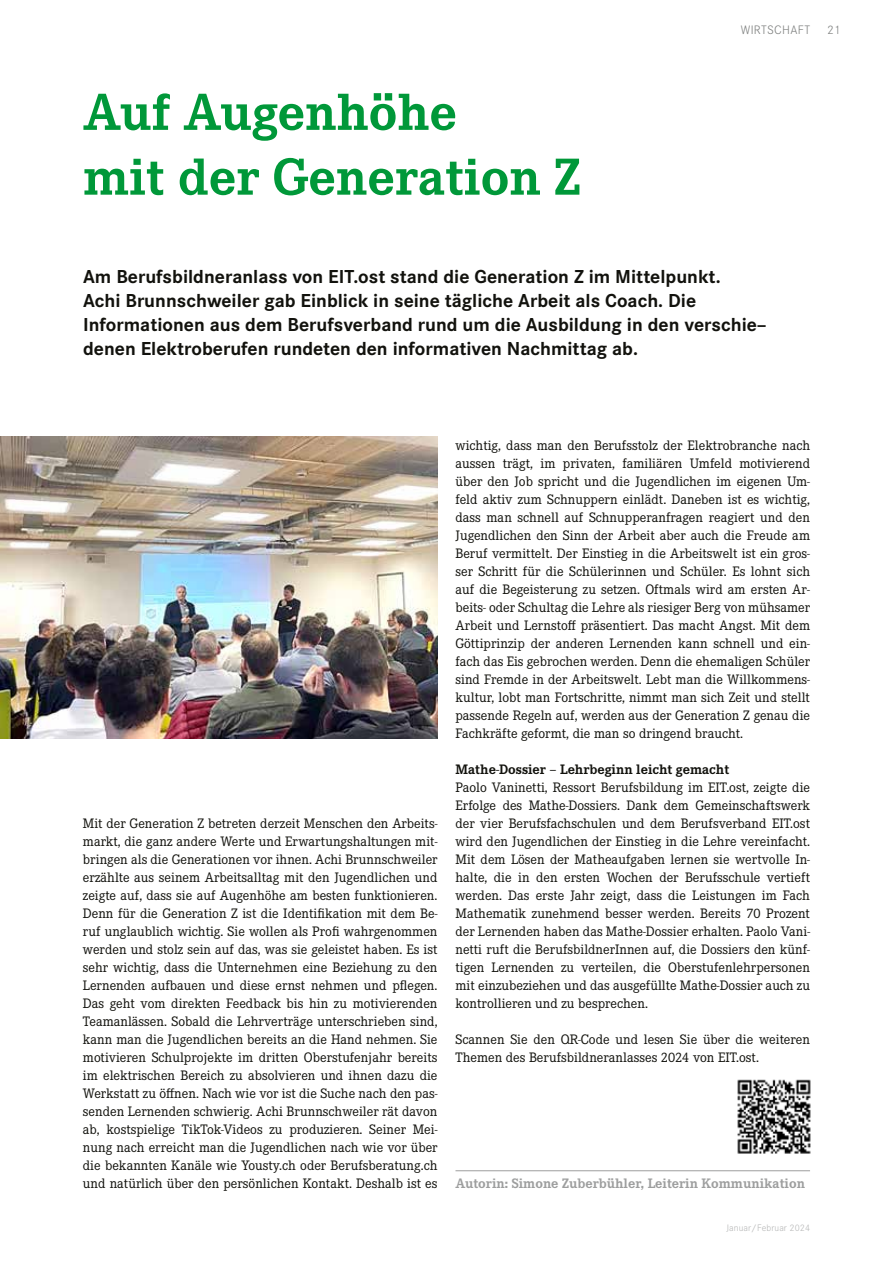
<style>
.page{position:relative;width:893px;height:1263px;background:#fff}
.page>*{position:absolute;margin:0;border:0;box-sizing:border-box;transform-origin:0 0}
.t1{font:700 54px/64.8px "Corporate E";color:#009839}
.t2{font:700 19.5px/24px "Corporate S";color:#12120d}
.t3{font:14.25px/18px "Corporate E";color:#12120d;text-align:justify}
.t4{font:700 14.25px "Corporate E";color:#9d9e9e}
.t5{font:700 14.25px "Corporate E";color:#12120d}
.t6{font:300 12.75px "Corporate S";letter-spacing:.025em;color:#7b7d7c}
.t7{font:300 9.75px "Corporate S";letter-spacing:.01em;color:#b4b5b5}
</style>
<div class="page">
<img style="left:0;top:436px;width:437px;height:302px">
<hr style="left:455px;top:1170px;width:355px;height:1px;background:#9d9e9e">
<img style="left:737px;top:1079px;width:74px;height:75px">
<h1 class="t1" style="left:83px;top:80px;width:499px">Auf Augenhöhe<br>mit der Generation Z</h1>
<p class="t6" style="left:741px;top:22px;width:71px">WIRTSCHAFT</p>
<p class="t6" style="left:827px;top:22px;width:15px">21</p>
<p class="t2" style="left:83px;top:264px;width:685px">Am Berufsbildneranlass von EIT.ost stand die Generation Z im Mittelpunkt.<br>Achi Brunnschweiler gab Einblick in seine tägliche Arbeit als Coach. Die Informationen aus dem Berufsverband rund um die Ausbildung in den verschie– denen Elektroberufen rundeten den informativen Nachmittag ab.</p>
<p class="t3" style="left:83px;top:814px;width:356px">Mit der Generation Z betreten derzeit Menschen den Arbeits&shy;markt, die ganz andere Werte und Erwartungshaltungen mit&shy;bringen als die Generationen vor ihnen. Achi Brunnschweiler erzählte aus seinem Arbeitsalltag mit den Jugendlichen und zeigte auf, dass sie auf Augenhöhe am besten funktionieren.<br>Denn für die Generation Z ist die Identifikation mit dem Be&shy;ruf unglaublich wichtig. Sie wollen als Profi wahrgenommen werden und stolz sein auf das, was sie geleistet haben. Es ist sehr wichtig, dass die Unternehmen eine Beziehung zu den Lernenden aufbauen und diese ernst nehmen und pflegen.<br>Das geht vom direkten Feedback bis hin zu motivierenden Teamanlässen. Sobald die Lehrverträge unterschrieben sind, kann man die Jugendlichen bereits an die Hand nehmen. Sie motivieren Schulprojekte im dritten Oberstufenjahr bereits im elektrischen Bereich zu absolvieren und ihnen dazu die Werkstatt zu öffnen. Nach wie vor ist die Suche nach den pas&shy;senden Lernenden schwierig. Achi Brunnschweiler rät davon ab, kostspielige TikTok-Videos zu produzieren. Seiner Mei&shy;nung nach erreicht man die Jugendlichen nach wie vor über die bekannten Kanäle wie Yousty.ch oder Berufsberatung.ch und natürlich über den persönlichen Kontakt. Deshalb ist es</p>
<p class="t3" style="left:455px;top:436px;width:356px">wichtig, dass man den Berufsstolz der Elektrobranche nach aussen trägt, im privaten, familiären Umfeld motivierend über den Job spricht und die Jugendlichen im eigenen Um&shy;feld aktiv zum Schnuppern einlädt. Daneben ist es wichtig, dass man schnell auf Schnupperanfragen reagiert und den Jugendlichen den Sinn der Arbeit aber auch die Freude am Beruf vermittelt. Der Einstieg in die Arbeitswelt ist ein gros&shy;ser Schritt für die Schülerinnen und Schüler. Es lohnt sich auf die Begeisterung zu setzen. Oftmals wird am ersten Ar&shy;beits- oder Schultag die Lehre als riesiger Berg von mühsamer Arbeit und Lernstoff präsentiert. Das macht Angst. Mit dem Göttiprinzip der anderen Lernenden kann schnell und ein&shy;fach das Eis gebrochen werden. Denn die ehemaligen Schüler sind Fremde in der Arbeitswelt. Lebt man die Willkommens&shy;kultur, lobt man Fortschritte, nimmt man sich Zeit und stellt passende Regeln auf, werden aus der Generation Z genau die Fachkräfte geformt, die man so dringend braucht.</p>
<p class="t5" style="left:455px;top:761px;width:275px">Mathe-Dossier – Lehrbeginn leicht gemacht</p>
<p class="t3" style="left:455px;top:778px;width:356px">Paolo Vaninetti, Ressort Berufsbildung im EIT.ost, zeigte die Erfolge des Mathe-Dossiers. Dank dem Gemeinschaftswerk der vier Berufsfachschulen und dem Berufsverband EIT.ost wird den Jugendlichen der Einstieg in die Lehre vereinfacht.<br>Mit dem Lösen der Matheaufgaben lernen sie wertvolle In&shy;halte, die in den ersten Wochen der Berufsschule vertieft werden. Das erste Jahr zeigt, dass die Leistungen im Fach Mathematik zunehmend besser werden. Bereits 70 Prozent der Lernenden haben das Mathe-Dossier erhalten. Paolo Vani&shy;netti ruft die BerufsbildnerInnen auf, die Dossiers den künf&shy;tigen Lernenden zu verteilen, die Oberstufenlehrpersonen mit einzubeziehen und das ausgefüllte Mathe-Dossier auch zu kontrollieren und zu besprechen.</p>
<p class="t3" style="left:455px;top:1030px;width:356px">Scannen Sie den QR-Code und lesen Sie über die weiteren<br>Themen des Berufsbildneranlasses 2024 von EIT.ost.</p>
<p class="t4" style="left:455px;top:1175px;width:351px">Autorin: Simone Zuberbühler, Leiterin Kommunikation</p>
<p class="t7" style="left:727px;top:1222px;width:85px">Januar/Februar 2024</p>
</div>
